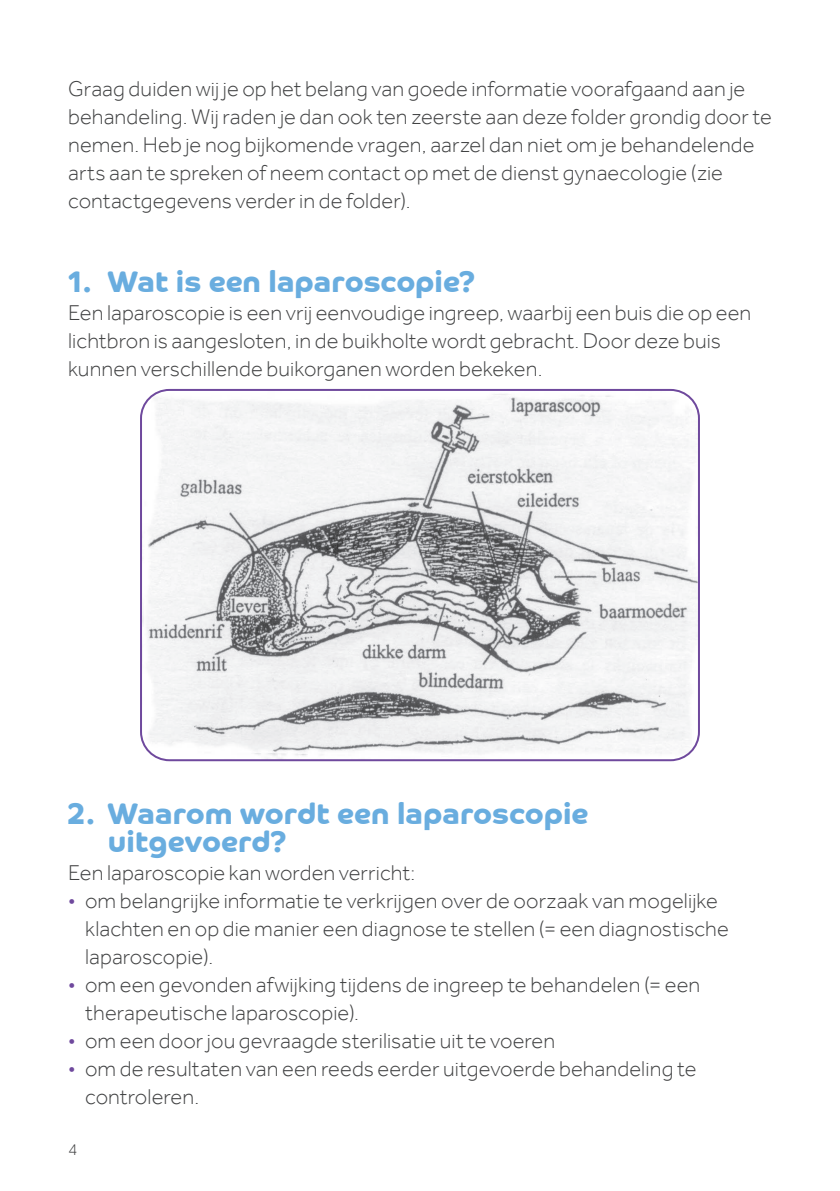
<style>
.page{position:relative;width:840px;height:1191px;background:#fff}
.page>*{position:absolute;margin:0;border:0;box-sizing:border-box;transform-origin:0 0}
.t1{font:700 30px/28px "Co Headline";letter-spacing:.005em;color:#69addf}
.t2{font:300 22px/28px "Effra";letter-spacing:.005em;color:#414243}
.t3{font:300 17px "Effra";color:#414243}
.s1{color:#6f499d}
</style>
<div class="page">
<img style="left:142px;top:390px;width:556px;height:370px">
<div style="left:140px;top:389px;width:559px;height:372px;border:2px solid #6f499d;border-radius:28px"></div>
<p class="t2" style="left:68px;top:75px;width:704px">Graag duiden wij je op het belang van goede informatie voorafgaand aan je behandeling. Wij raden je dan ook ten zeerste aan deze folder grondig door te nemen. Heb je nog bijkomende vragen, aarzel dan niet om je behandelende arts aan te spreken of neem contact op met de dienst gynaecologie (zie contactgegevens verder in de folder).</p>
<h1 class="t1" style="left:68px;top:268px;width:408px">1. Wat is een laparoscopie?</h1>
<p class="t2" style="left:68px;top:299px;width:684px">Een laparoscopie is een vrij eenvoudige ingreep, waarbij een buis die op een lichtbron is aangesloten, in de buikholte wordt gebracht. Door deze buis kunnen verschillende buikorganen worden bekeken.</p>
<h1 class="t1" style="left:108px;top:800px;width:482px;text-indent:-40px">2. Waarom wordt een laparoscopie uitgevoerd?</h1>
<p class="t2" style="left:68px;top:859px;width:348px">Een laparoscopie kan worden verricht:</p>
<p class="t2" style="left:85px;top:887px;width:645px;text-indent:-17px"><span class="s1">•</span> om belangrijke informatie te verkrijgen over de oorzaak van mogelijke klachten en op die manier een diagnose te stellen (= een diagnostische laparoscopie).</p>
<p class="t2" style="left:85px;top:971px;width:616px;text-indent:-17px"><span class="s1">•</span> om een gevonden afwijking tijdens de ingreep te behandelen (= een therapeutische laparoscopie).</p>
<p class="t2" style="left:68px;top:1027px;width:488px"><span class="s1">•</span> om een door jou gevraagde sterilisatie uit te voeren</p>
<p class="t2" style="left:85px;top:1055px;width:612px;text-indent:-17px"><span class="s1">•</span> om de resultaten van een reeds eerder uitgevoerde behandeling te controleren.</p>
<p class="t3" style="left:68px;top:1140px;width:11px">4</p>
</div>
